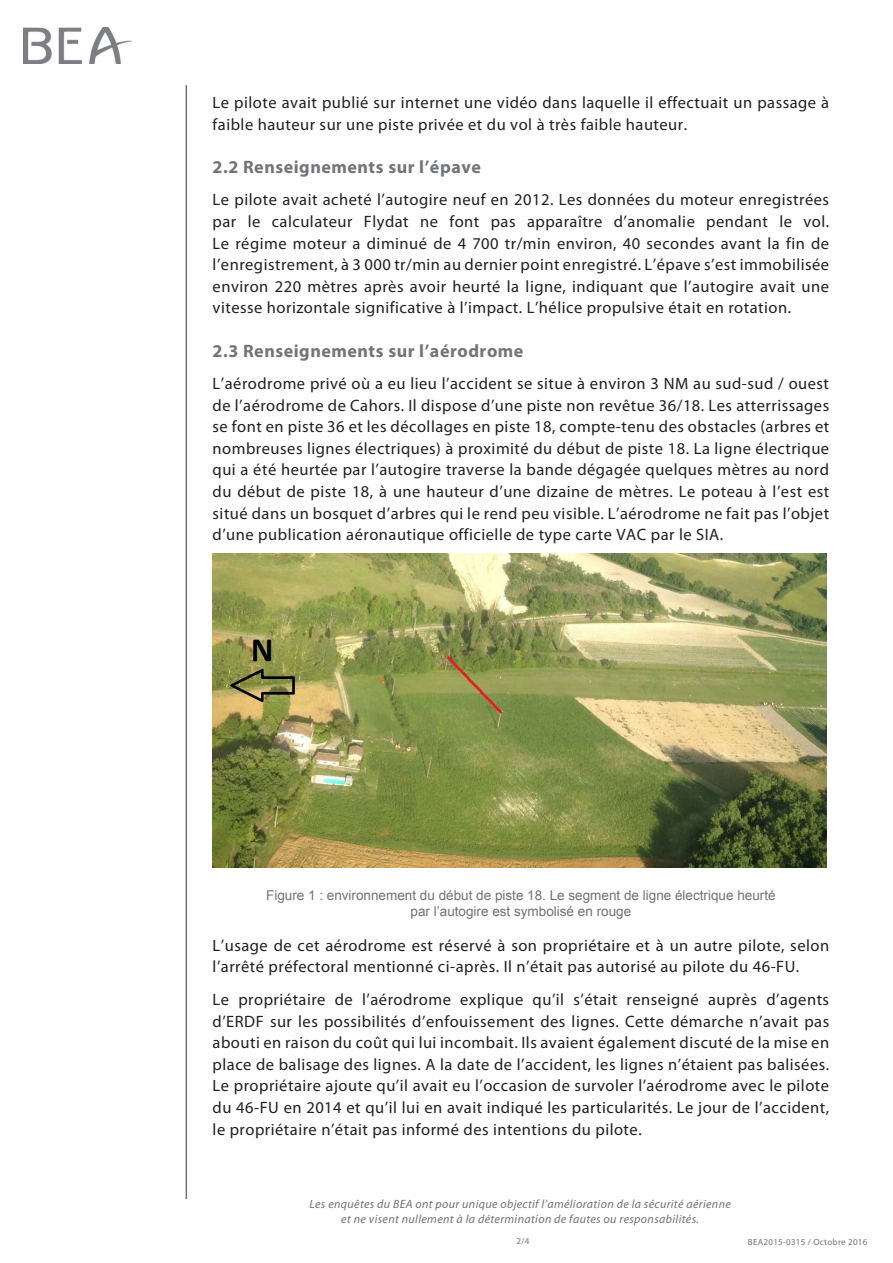
<style>
.page{position:relative;width:893px;height:1263px;background:#fff}
.page>*{position:absolute;margin:0;border:0;box-sizing:border-box;transform-origin:0 0}
.Titre_2{font:700 18px "Myriad Pro";letter-spacing:.03em;color:#727477}
.t1{font:16.5px/21.6px "Myriad Pro";letter-spacing:.03em;color:#231f20;text-align:justify}
.Légende{font:13.5px/16.2px "Arial";color:#717275;text-align:center}
.t2{font:italic 12px/14.4px "Myriad Pro";letter-spacing:.03em;color:#717275;text-align:center}
.t3{font:9px "Myriad Pro";letter-spacing:.03em;color:#717275}
</style>
<div class="page">
<hr style="left:186px;top:85px;width:1px;height:1114px;background:#727477">
<img style="left:23px;top:28px;width:109px;height:36px">
<img style="left:213px;top:553px;width:613px;height:314px">
<p class="t1" style="left:213px;top:91px;width:618px">Le pilote avait publié sur internet une vidéo dans laquelle il effectuait un passage à faible hauteur sur une piste privée et du vol à très faible hauteur.</p>
<p class="Titre_2" style="left:213px;top:155px;width:270px">2.2 Renseignements sur l’épave</p>
<p class="t1" style="left:213px;top:189px;width:618px">Le pilote avait acheté l’autogire neuf en 2012. Les données du moteur enregistrées par le calculateur Flydat ne font pas apparaître d’anomalie pendant le vol.<br>Le régime moteur a diminué de 4 700 tr/min environ, 40 secondes avant la fin de l’enregistrement, à 3 000 tr/min au dernier point enregistré. L’épave s’est immobilisée environ 220 mètres après avoir heurté la ligne, indiquant que l’autogire avait une vitesse horizontale significative à l’impact. L’hélice propulsive était en rotation.</p>
<p class="Titre_2" style="left:213px;top:339px;width:312px">2.3 Renseignements sur l’aérodrome</p>
<p class="t1" style="left:213px;top:372px;width:618px">L’aérodrome privé où a eu lieu l’accident se situe à environ 3 NM au sud-sud / ouest de l’aérodrome de Cahors. Il dispose d’une piste non revêtue 36/18. Les atterrissages se font en piste 36 et les décollages en piste 18, compte-tenu des obstacles (arbres et nombreuses lignes électriques) à proximité du début de piste 18. La ligne électrique qui a été heurtée par l’autogire traverse la bande dégagée quelques mètres au nord du début de piste 18, à une hauteur d’une dizaine de mètres. Le poteau à l’est est situé dans un bosquet d’arbres qui le rend peu visible. L’aérodrome ne fait pas l’objet d’une publication aéronautique officielle de type carte VAC par le SIA.</p>
<p class="Légende" style="left:266px;top:887px;width:511px">Figure 1 : environnement du début de piste 18. Le segment de ligne électrique heurté par l’autogire est symbolisé en rouge</p>
<p class="t1" style="left:213px;top:934px;width:618px">L’usage de cet aérodrome est réservé à son propriétaire et à un autre pilote, selon l’arrêté préfectoral mentionné ci-après. Il n’était pas autorisé au pilote du 46-FU.</p>
<p class="t1" style="left:213px;top:988px;width:618px">Le propriétaire de l’aérodrome explique qu’il s’était renseigné auprès d’agents d’ERDF sur les possibilités d’enfouissement des lignes. Cette démarche n’avait pas abouti en raison du coût qui lui incombait. Ils avaient également discuté de la mise en place de balisage des lignes. A la date de l’accident, les lignes n’étaient pas balisées.<br>Le propriétaire ajoute qu’il avait eu l’occasion de survoler l’aérodrome avec le pilote du 46-FU en 2014 et qu’il lui en avait indiqué les particularités. Le jour de l’accident, le propriétaire n’était pas informé des intentions du pilote.</p>
<p class="t2" style="left:309px;top:1197px;width:423px">Les enquêtes du BEA ont pour unique objectif l’amélioration de la sécurité aérienne et ne visent nullement à la détermination de fautes ou responsabilités.</p>
<p class="t3" style="left:517px;top:1236px;width:14px">2/4</p>
<p class="t3" style="left:748px;top:1236px;width:121px">BEA2015-0315 / Octobre 2016</p>
</div>
